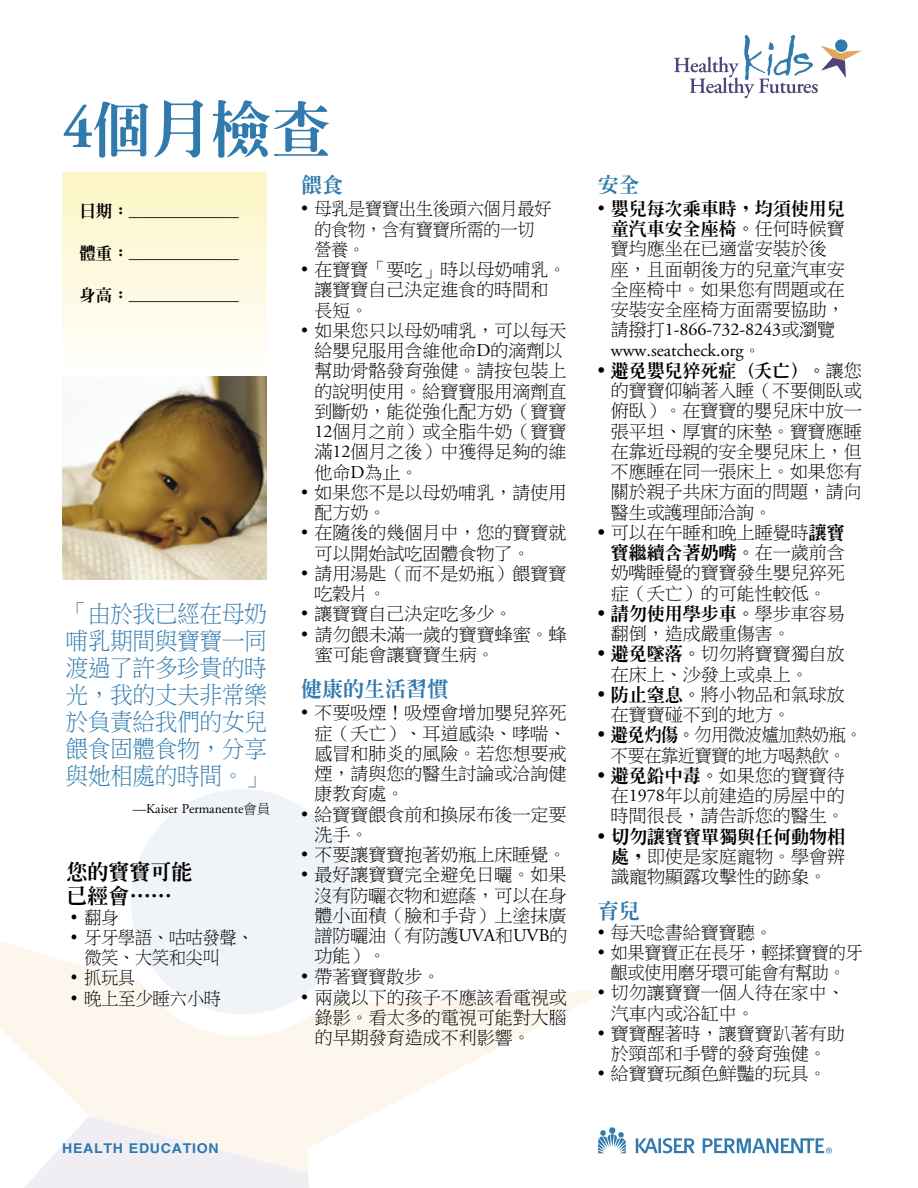
<style>
.page{position:relative;width:918px;height:1188px;background:#fff}
.page>*{position:absolute;margin:0;border:0;box-sizing:border-box;transform-origin:0 0}
.t1{font:800 60px "Han Wang Ming";color:#317aae}
.t2{font:24px/27px "P Ming Li U";color:#317aae;text-align:justify;scale:.93 1}
.SubSubheads14pt-_2{font:800 21px "Han Wang Ming";color:#317aae}
.SubSubheads14pt-_2-2{font:800 21px/24px "Han Wang Ming";color:#000}
.SubSubheads14pt-_2-3{font:18px/20.2px "P Ming Li U";color:#000}
.SubSubheads14pt-_2-4{font:18px/20.2px "P Ming Li U";letter-spacing:-.02em;color:#000;text-align:center;scale:.95 1}
.SubSubheads14pt-_2-5{font:18px/20.2px "P Ming Li U";color:#000;scale:.95 1}
.SubSubheads14pt-_2-6{font:18px/20.2px "P Ming Li U";color:#000;scale:.94 1}
.t3{font:700 16.5px "Adobe Garamond Pro";color:#000;scale:.9 1}
.t4{font:13.5px "Adobe Garamond Pro";letter-spacing:-.005em;color:#000}
.t5{font:700 13.5px "Helvetica";letter-spacing:.05em;color:#317aae;scale:1.05 1}
.s1{font-family:"Adobe Garamond Pro";font-weight:700}
.s2{font-family:"Han Wang Ming";font-weight:800}
.s3{font-family:"P Ming Li U"}
.s4{font-family:"Adobe Garamond Pro"}
</style>
<div class="page">
<svg style="left:0;top:941px;width:607px;height:213px;fill:#fcf6ed"></svg>
<svg style="left:131px;top:789px;width:222px;height:225px;fill:#f0f3f8"></svg>
<svg style="left:0;top:1116px;width:326px;height:72px"></svg>
<svg style="left:674px;top:34px;width:188px;height:64px"></svg>
<div style="left:63px;top:172px;width:204px;height:205px;background:linear-gradient(to bottom,#fcf5c4,#fffefd)"></div>
<img style="left:62px;top:376px;width:205px;height:203px">
<svg style="left:598px;top:1129px;width:28px;height:24px"></svg>
<div style="left:609px;top:1127px;width:6px;height:7px;background:#317aae;border-radius:50%"></div>
<svg style="left:636px;top:1138px;width:59px;height:15px"></svg>
<svg style="left:703px;top:1138px;width:129px;height:16px"></svg>
<h1 class="t1" style="left:63px;top:98px;width:270px"><span class="s1">4</span>個月檢查</h1>
<h2 class="t3" style="left:80px;top:201px;width:179px"><span class="s2">日期：</span>_______________</h2>
<h2 class="t3" style="left:80px;top:243px;width:179px"><span class="s2">體重：</span>_______________</h2>
<h2 class="t3" style="left:80px;top:285px;width:179px"><span class="s2">身高：</span>_______________</h2>
<h3 class="t2" style="left:66px;top:600px;width:218px">「由於我已經在母奶哺乳期間與寶寶一同渡過了許多珍貴的時光，我的丈夫非常樂於負責給我們的女兒餵食固體食物，分享與她相處的時間。」</h3>
<h3 class="t4" style="left:133px;top:800px;width:139px">—Kaiser Permanente<span class="s3">會員</span></h3>
<h2 class="SubSubheads14pt-_2-2" style="left:66px;top:860px;width:127px">您的寶寶可能已經會……</h2>
<h2 class="SubSubheads14pt-_2-6" style="left:71px;top:907px;width:52px"><span class="s4">•</span> 翻身</h2>
<h2 class="SubSubheads14pt-_2-6" style="left:84px;top:927px;width:181px;text-indent:-14px"><span class="s4">•</span> 牙牙學語、咕咕發聲、微笑、大笑和尖叫</h2>
<h2 class="SubSubheads14pt-_2-6" style="left:71px;top:968px;width:70px"><span class="s4">•</span> 抓玩具</h2>
<h2 class="SubSubheads14pt-_2-5" style="left:71px;top:988px;width:160px"><span class="s4">•</span> 晚上至少睡六小時</h2>
<h2 class="SubSubheads14pt-_2" style="left:301px;top:174px;width:43px">餵食</h2>
<h2 class="SubSubheads14pt-_2-5" style="left:314px;top:199px;width:251px;text-indent:-13px"><span class="s4">•</span> 母乳是寶寶出生後頭六個月最好的食物，含有寶寶所需的一切營養。</h2>
<h2 class="SubSubheads14pt-_2-3" style="left:314px;top:260px;width:254px;text-indent:-13px"><span class="s4">•</span> 在寶寶「要吃」時以母奶哺乳。讓寶寶自己決定進食的時間和長短。</h2>
<h2 class="SubSubheads14pt-_2-3" style="left:314px;top:320px;width:254px;text-indent:-13px"><span class="s4">•</span> 如果您只以母奶哺乳，可以每天給嬰兒服用含維他命<span class="s4">D</span>的滴劑以幫助骨骼發育強健。請按包裝上的說明使用。給寶寶服用滴劑直到斷奶，能從強化配方奶（寶寶<br><span class="s4">12</span>個月之前）或全脂牛奶（寶寶滿<span class="s4">12</span>個月之後）中獲得足夠的維他命<span class="s4">D</span>為止。</h2>
<h2 class="SubSubheads14pt-_2-3" style="left:314px;top:482px;width:254px;text-indent:-13px"><span class="s4">•</span> 如果您不是以母奶哺乳，請使用配方奶。</h2>
<h2 class="SubSubheads14pt-_2-3" style="left:314px;top:523px;width:254px;text-indent:-13px"><span class="s4">•</span> 在隨後的幾個月中，您的寶寶就可以開始試吃固體食物了。</h2>
<h2 class="SubSubheads14pt-_2-3" style="left:314px;top:563px;width:254px;text-indent:-13px"><span class="s4">•</span> 請用湯匙（而不是奶瓶）餵寶寶吃穀片。</h2>
<h2 class="SubSubheads14pt-_2-3" style="left:301px;top:604px;width:213px"><span class="s4">•</span> 讓寶寶自己決定吃多少。</h2>
<h2 class="SubSubheads14pt-_2-3" style="left:315px;top:624px;width:253px;text-indent:-14px"><span class="s4">•</span> 請勿餵未滿一歲的寶寶蜂蜜。蜂蜜可能會讓寶寶生病。</h2>
<h2 class="SubSubheads14pt-_2" style="left:301px;top:678px;width:148px">健康的生活習慣</h2>
<h2 class="SubSubheads14pt-_2-3" style="left:314px;top:703px;width:254px;text-align:justify;text-indent:-13px"><span class="s4">•</span> 不要吸煙！吸煙會增加嬰兒猝死症（夭亡）、耳道感染、哮喘、感冒和肺炎的風險。若您想要戒煙，請與您的醫生討論或洽詢健康教育處。</h2>
<h2 class="SubSubheads14pt-_2-3" style="left:314px;top:804px;width:254px;text-indent:-13px"><span class="s4">•</span> 給寶寶餵食前和換尿布後一定要洗手。</h2>
<h2 class="SubSubheads14pt-_2-3" style="left:301px;top:845px;width:267px"><span class="s4">•</span> 不要讓寶寶抱著奶瓶上床睡覺。</h2>
<h2 class="SubSubheads14pt-_2-3" style="left:314px;top:865px;width:255px;text-align:justify;text-indent:-13px"><span class="s4">•</span> 最好讓寶寶完全避免日曬。如果沒有防曬衣物和遮蔭，可以在身體小面積（臉和手背）上塗抹廣譜防曬油（有防護<span class="s4">UVA</span>和<span class="s4">UVB</span>的功能）。</h2>
<h2 class="SubSubheads14pt-_2-3" style="left:301px;top:966px;width:141px"><span class="s4">•</span> 帶著寶寶散步。</h2>
<p class="SubSubheads14pt-_2-3" style="left:315px;top:987px;width:253px;text-align:justify;text-indent:-14px"><span class="s4">•</span> 兩歲以下的孩子不應該看電視或錄影。看太多的電視可能對大腦的早期發育造成不利影響。</p>
<p class="t5" style="left:62px;top:1140px;width:151px">HEALTH EDUCATION</p>
<h2 class="SubSubheads14pt-_2" style="left:598px;top:174px;width:43px">安全</h2>
<h2 class="SubSubheads14pt-_2-3" style="left:611px;top:198px;width:235px;text-indent:-13px"><span class="s4">•</span> <span class="s2">嬰兒每次乘車時，均須使用兒童汽車安全座椅。</span>任何時候寶寶均應坐在已適當安裝於後座，且面朝後方的兒童汽車安全座椅中。如果您有問題或在安裝安全座椅方面需要協助，請撥打<span class="s4">1-866-732-8243</span>或瀏覽<span class="s4">www.seatcheck.org</span>。</h2>
<h2 class="SubSubheads14pt-_2-3" style="left:611px;top:360px;width:252px;text-align:justify;text-indent:-13px"><span class="s1">•</span> <span class="s2">避免嬰兒猝死症（夭亡）。</span>讓您的寶寶仰躺著入睡（不要側臥或俯臥）。在寶寶的嬰兒床中放一張平坦、厚實的床墊。寶寶應睡在靠近母親的安全嬰兒床上，但不應睡在同一張床上。如果您有關於親子共床方面的問題，請向醫生或護理師洽詢。</h2>
<h2 class="SubSubheads14pt-_2-3" style="left:611px;top:522px;width:235px;text-align:justify;text-indent:-13px"><span class="s1">•</span> 可以在午睡和晚上睡覺時<span class="s2">讓寶寶繼續含著奶嘴。</span>在一歲前含奶嘴睡覺的寶寶發生嬰兒猝死症（夭亡）的可能性較低。</h2>
<h2 class="SubSubheads14pt-_2-3" style="left:611px;top:603px;width:235px;text-indent:-13px"><span class="s1">•</span> <span class="s2">請勿使用學步車。</span>學步車容易翻倒，造成嚴重傷害。</h2>
<h2 class="SubSubheads14pt-_2-3" style="left:611px;top:644px;width:235px;text-indent:-13px"><span class="s1">•</span> <span class="s2">避免墜落。</span>切勿將寶寶獨自放在床上、沙發上或桌上。</h2>
<h2 class="SubSubheads14pt-_2-3" style="left:611px;top:684px;width:235px;text-indent:-13px"><span class="s1">•</span> <span class="s2">防止窒息。</span>將小物品和氣球放在寶寶碰不到的地方。</h2>
<h2 class="SubSubheads14pt-_2-4" style="left:598px;top:725px;width:280px"><span class="s1">•</span> <span class="s2">避免灼傷。</span>勿用微波爐加熱奶瓶。不要在靠近寶寶的地方喝熱飲。</h2>
<h2 class="SubSubheads14pt-_2-3" style="left:611px;top:765px;width:235px;text-align:justify;text-indent:-13px"><span class="s1">•</span> <span class="s2">避免鉛中毒。</span>如果您的寶寶待在<span class="s4">1978</span>年以前建造的房屋中的時間很長，請告訴您的醫生。</h2>
<h2 class="SubSubheads14pt-_2-3" style="left:611px;top:826px;width:235px;text-align:justify;text-indent:-14px"><span class="s1">•</span> <span class="s2">切勿讓寶寶單獨與任何動物相處，</span>即使是家庭寵物。學會辨識寵物顯露攻擊性的跡象。</h2>
<h2 class="SubSubheads14pt-_2" style="left:598px;top:900px;width:43px">育兒</h2>
<h2 class="SubSubheads14pt-_2-3" style="left:598px;top:922px;width:177px"><span class="s4">•</span> 每天唸書給寶寶聽。</h2>
<h2 class="SubSubheads14pt-_2-4" style="left:598px;top:942px;width:280px"><span class="s4">•</span> 如果寶寶正在長牙，輕揉寶寶的牙齦或使用磨牙環可能會有幫助。</h2>
<h2 class="SubSubheads14pt-_2-3" style="left:611px;top:983px;width:235px;text-indent:-13px"><span class="s4">•</span> 切勿讓寶寶一個人待在家中、汽車內或浴缸中。</h2>
<h2 class="SubSubheads14pt-_2-3" style="left:598px;top:1023px;width:249px;text-align:center"><span class="s4">•</span> 寶寶醒著時，讓寶寶趴著有助於頸部和手臂的發育強健。</h2>
<h2 class="SubSubheads14pt-_2-3" style="left:598px;top:1064px;width:231px"><span class="s4">•</span> 給寶寶玩顏色鮮豔的玩具。</h2>
</div>
